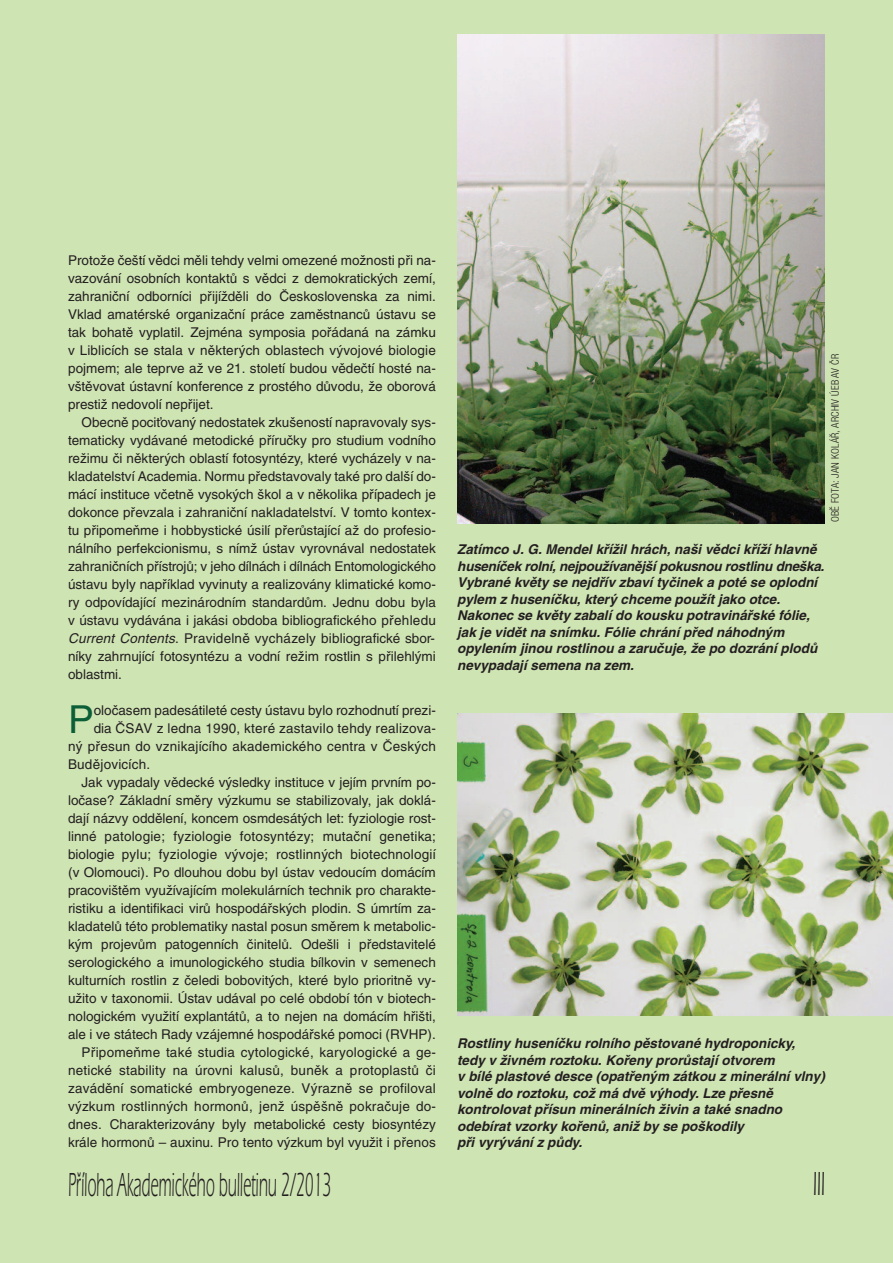
<style>
.page{position:relative;width:893px;height:1263px;background:#cfe4b3}
.page>*{position:absolute;margin:0;border:0;box-sizing:border-box;transform-origin:0 0}
.t1{font:38.55px "Helvetica CE";color:#0b5e36}
.t2{font:34.5px "Itc Eras CE";color:#231f20;scale:.45 1}
.t3{font:34.5px "Itc Eras CE";color:#231f20;scale:.55 1}
.t4{font:13.5px/18px "Helvetica CE";color:#231f20;text-align:justify}
.t5{font:italic 700 13.5px/16.5px "Helvetica CE";color:#231f20}
.t6{font:300 condensed 10.5px "Helvetica NCE";letter-spacing:.02em;color:#231f20}
.s1{font-style:italic}
</style>
<div class="page">
<img style="left:457px;top:714px;width:436px;height:302px">
<img style="left:457px;top:34px;width:368px;height:489px">
<p class="t4" style="left:68px;top:252px;width:369px">Protože čeští vědci měli tehdy velmi omezené možnosti při na&shy;vazování osobních kontaktů s vědci z demokratických zemí, zahraniční odborníci přijížděli do Československa za nimi.<br>Vklad amatérské organizační práce zaměstnanců ústavu se tak bohatě vyplatil. Zejména symposia pořádaná na zámku v Liblicích se stala v některých oblastech vývojové biologie pojmem; ale teprve až ve 21. století budou vědečtí hosté na&shy;vštěvovat ústavní konference z prostého důvodu, že oborová prestiž nedovolí nepřijet.</p>
<p class="t4" style="left:68px;top:414px;width:369px;text-indent:14px">Obecně pociťovaný nedostatek zkušeností napravovaly sys&shy;tematicky vydávané metodické příručky pro studium vodního režimu či některých oblastí fotosyntézy, které vycházely v na&shy;kladatelství Academia. Normu představovaly také pro další do&shy;mácí instituce včetně vysokých škol a v několika případech je dokonce převzala i zahraniční nakladatelství. V tomto kontex&shy;tu připomeňme i hobbystické úsilí přerůstající až do profesio&shy;nálního perfekcionismu, s nímž ústav vyrovnával nedostatek zahraničních přístrojů; v jeho dílnách i dílnách Entomologického ústavu byly například vyvinuty a realizovány klimatické komo&shy;ry odpovídající mezinárodním standardům. Jednu dobu byla v ústavu vydávána i jakási obdoba bibliografického přehledu <span class="s1">Current Contents</span>. Pravidelně vycházely bibliografické sbor&shy;níky zahrnující fotosyntézu a vodní režim rostlin s přilehlými oblastmi.</p>
<h1 class="t1" style="left:68px;top:705px;width:27px">P</h1>
<p class="t4" style="left:94px;top:702px;width:344px">oločasem padesátileté cesty ústavu bylo rozhodnutí prezi-</p>
<p class="t4" style="left:94px;top:720px;width:344px">dia ČSAV z ledna 1990, které zastavilo tehdy realizova-</p>
<p class="t4" style="left:68px;top:738px;width:369px">ný přesun do vznikajícího akademického centra v Českých</p>
<p class="t4" style="left:68px;top:756px;width:84px">Budějovicích.</p>
<p class="t4" style="left:82px;top:774px;width:356px">Jak vypadaly vědecké výsledky instituce v jejím prvním po-</p>
<p class="t4" style="left:68px;top:792px;width:369px">ločase? Základní směry výzkumu se stabilizovaly, jak doklá-</p>
<p class="t4" style="left:68px;top:810px;width:369px">dají názvy oddělení, koncem osmdesátých let: fyziologie rost-</p>
<p class="t4" style="left:68px;top:828px;width:369px">linné patologie; fyziologie fotosyntézy; mutační genetika;</p>
<p class="t4" style="left:68px;top:846px;width:369px">biologie pylu; fyziologie vývoje; rostlinných biotechnologií</p>
<p class="t4" style="left:68px;top:864px;width:369px">(v Olomouci). Po dlouhou dobu byl ústav vedoucím domácím</p>
<p class="t4" style="left:68px;top:882px;width:369px">pracovištěm využívajícím molekulárních technik pro charakte-</p>
<p class="t4" style="left:68px;top:900px;width:369px">ristiku a identifikaci virů hospodářských plodin. S úmrtím za-</p>
<p class="t4" style="left:68px;top:918px;width:369px">kladatelů této problematiky nastal posun směrem k metabolic-</p>
<p class="t4" style="left:68px;top:936px;width:369px">kým projevům patogenních činitelů. Odešli i představitelé</p>
<p class="t4" style="left:68px;top:954px;width:369px">serologického a imunologického studia bílkovin v semenech</p>
<p class="t4" style="left:68px;top:972px;width:369px">kulturních rostlin z čeledi bobovitých, které bylo prioritně vy-</p>
<p class="t4" style="left:68px;top:990px;width:369px">užito v taxonomii. Ústav udával po celé období tón v biotech-</p>
<p class="t4" style="left:68px;top:1008px;width:369px">nologickém využití explantátů, a to nejen na domácím hřišti,</p>
<p class="t4" style="left:68px;top:1026px;width:369px">ale i ve státech Rady vzájemné hospodářské pomoci (RVHP).</p>
<p class="t4" style="left:82px;top:1044px;width:356px">Připomeňme také studia cytologické, karyologické a ge-</p>
<p class="t4" style="left:68px;top:1062px;width:369px">netické stability na úrovni kalusů, buněk a protoplastů či</p>
<p class="t4" style="left:68px;top:1080px;width:369px">zavádění somatické embryogeneze. Výrazně se profiloval</p>
<p class="t4" style="left:68px;top:1098px;width:370px">výzkum rostlinných hormonů, jenž úspěšně pokračuje do-</p>
<p class="t4" style="left:68px;top:1116px;width:369px">dnes. Charakterizovány byly metabolické cesty biosyntézy</p>
<p class="t4" style="left:68px;top:1134px;width:369px">krále hormonů – auxinu. Pro tento výzkum byl využit i přenos</p>
<p class="t6" style="left:829px;top:522px;width:170px;rotate:-90deg">OBĚ FOTA: JAN KOLÁŘ, ARCHIV ÚEB AV ČR</p>
<p class="t5" style="left:457px;top:542px;width:369px">Zatímco J. G. Mendel křížil hrách, naši vědci kříží hlavně huseníček rolní, nejpoužívanější pokusnou rostlinu dneška.<br>Vybrané květy se nejdřív zbaví tyčinek a poté se oplodní pylem z huseníčku, který chceme použít jako otce.<br>Nakonec se květy zabalí do kousku potravinářské fólie, jak je vidět na snímku. Fólie chrání před náhodným opylením jinou rostlinou a zaručuje, že po dozrání plodů nevypadají semena na zem.</p>
<p class="t5" style="left:457px;top:1036px;width:369px">Rostliny huseníčku rolního pěstované hydroponicky, tedy v živném roztoku. Kořeny prorůstají otvorem<br>v bílé plastové desce (opatřeným zátkou z minerální vlny) volně do roztoku, což má dvě výhody. Lze přesně kontrolovat přísun minerálních živin a také snadno odebírat vzorky kořenů, aniž by se poškodily<br>při vyrývání z půdy.</p>
<h2 class="t2" style="left:68px;top:1173px;width:586px">Příloha Akademického bu letinu 2/2013</h2>
<h2 class="t3" style="left:821px;top:1172px;width:9px">I</h2>
</div>
